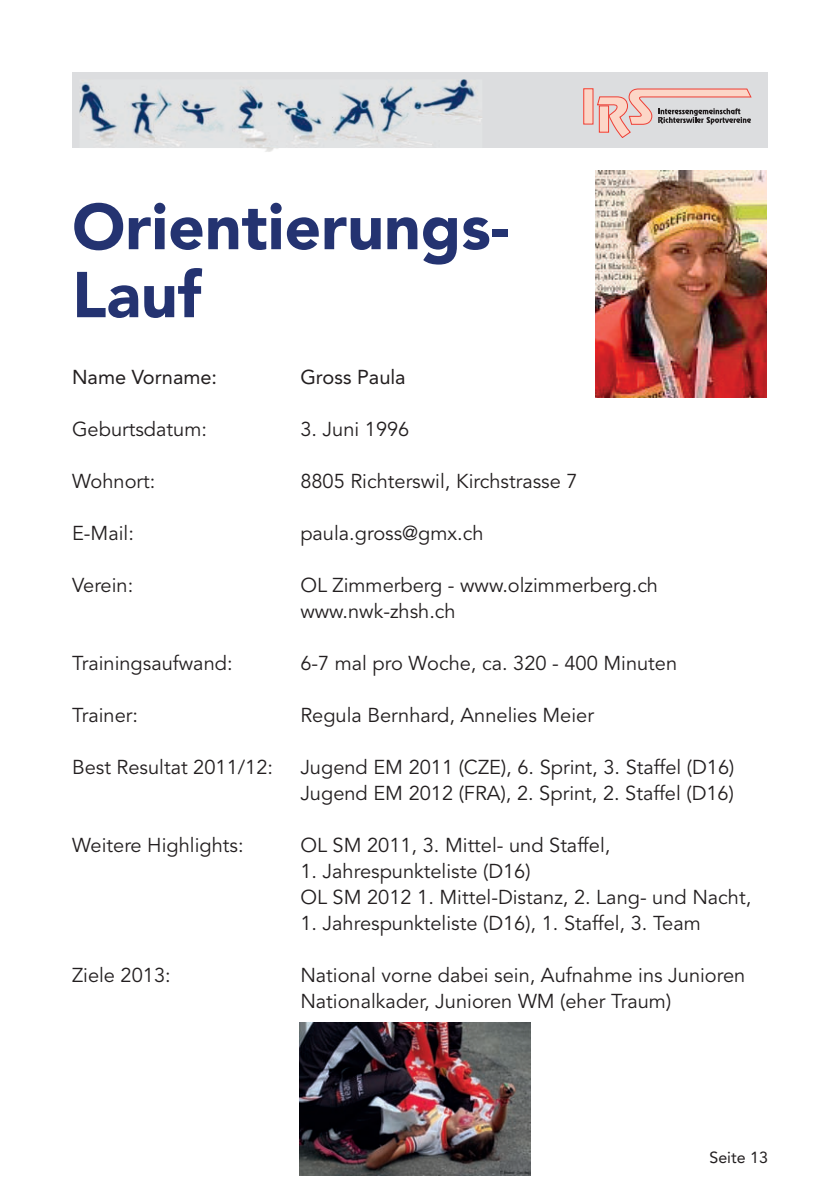
<style>
.page{position:relative;width:840px;height:1191px;background:#fff}
.page>*{position:absolute;margin:0;border:0;box-sizing:border-box;transform-origin:0 0}
.t1{font:900 64px/68px "Avenir";color:#243371}
.t2{font:20px/26px "Avenir";color:#231f20}
.t3{font:20px "Avenir";color:#231f20}
.t4{font:16px "Avenir";color:#231f20}
</style>
<div class="page">
<div style="left:72px;top:72px;width:695px;height:76px;background:#dcdddf"></div>
<div style="left:583px;top:89px;width:9px;height:35px;background:#fcd6c7"></div>
<div style="left:583px;top:88px;width:10px;height:36px;border:1px solid #ee3e34"></div>
<svg style="left:597px;top:88px;width:154px;height:50px"></svg>
<img style="left:299px;top:1022px;width:231px;height:153px">
<img style="left:595px;top:170px;width:170px;height:227px">
<img style="left:79px;top:79px;width:403px;height:73px">
<h1 class="t1" style="left:72px;top:193px;width:439px">Orientierungs-<br>Lauf</h1>
<p class="t3" style="left:72px;top:365px;width:146px">Name Vorname:</p>
<p class="t3" style="left:300px;top:365px;width:107px">Gross Paula</p>
<p class="t2" style="left:72px;top:416px;width:136px">Geburtsdatum:</p>
<p class="t2" style="left:300px;top:416px;width:110px">3. Juni 1996</p>
<p class="t2" style="left:72px;top:468px;width:85px">Wohnort:</p>
<p class="t2" style="left:300px;top:468px;width:278px">8805 Richterswil, Kirchstrasse 7</p>
<p class="t2" style="left:72px;top:520px;width:63px">E-Mail:</p>
<p class="t2" style="left:300px;top:520px;width:185px">paula.gross@gmx.ch</p>
<p class="t2" style="left:72px;top:572px;width:63px">Verein:</p>
<p class="t2" style="left:300px;top:572px;width:359px">OL Zimmerberg - www.olzimmerberg.ch www.nwk-zhsh.ch</p>
<p class="t2" style="left:72px;top:650px;width:162px">Trainingsaufwand:</p>
<p class="t2" style="left:300px;top:650px;width:378px">6-7 mal pro Woche, ca. 320 - 400 Minuten</p>
<p class="t2" style="left:72px;top:702px;width:67px">Trainer:</p>
<p class="t2" style="left:300px;top:702px;width:295px">Regula Bernhard, Annelies Meier</p>
<p class="t2" style="left:72px;top:754px;width:202px">Best Resultat 2011/12:</p>
<p class="t2" style="left:300px;top:754px;width:435px">Jugend EM 2011 (CZE), 6. Sprint, 3. Staffel (D16)<br>Jugend EM 2012 (FRA), 2. Sprint, 2. Staffel (D16)</p>
<p class="t2" style="left:72px;top:832px;width:173px">Weitere Highlights:</p>
<p class="t2" style="left:300px;top:832px;width:311px">OL SM 2011, 3. Mittel- und Staffel,</p>
<p class="t2" style="left:300px;top:858px;width:452px">1. Jahrespunkteliste (D16)<br>OL SM 2012 1. Mittel-Distanz, 2. Lang- und Nacht,</p>
<p class="t2" style="left:300px;top:910px;width:402px">1. Jahrespunkteliste (D16), 1. Staffel, 3. Team</p>
<p class="t2" style="left:72px;top:962px;width:100px">Ziele 2013:</p>
<p class="t2" style="left:300px;top:962px;width:446px">National vorne dabei sein, Aufnahme ins Junioren<br>Nationalkader, Junioren WM (eher Traum)</p>
<p class="t4" style="left:709px;top:1148px;width:60px">Seite 13</p>
</div>
